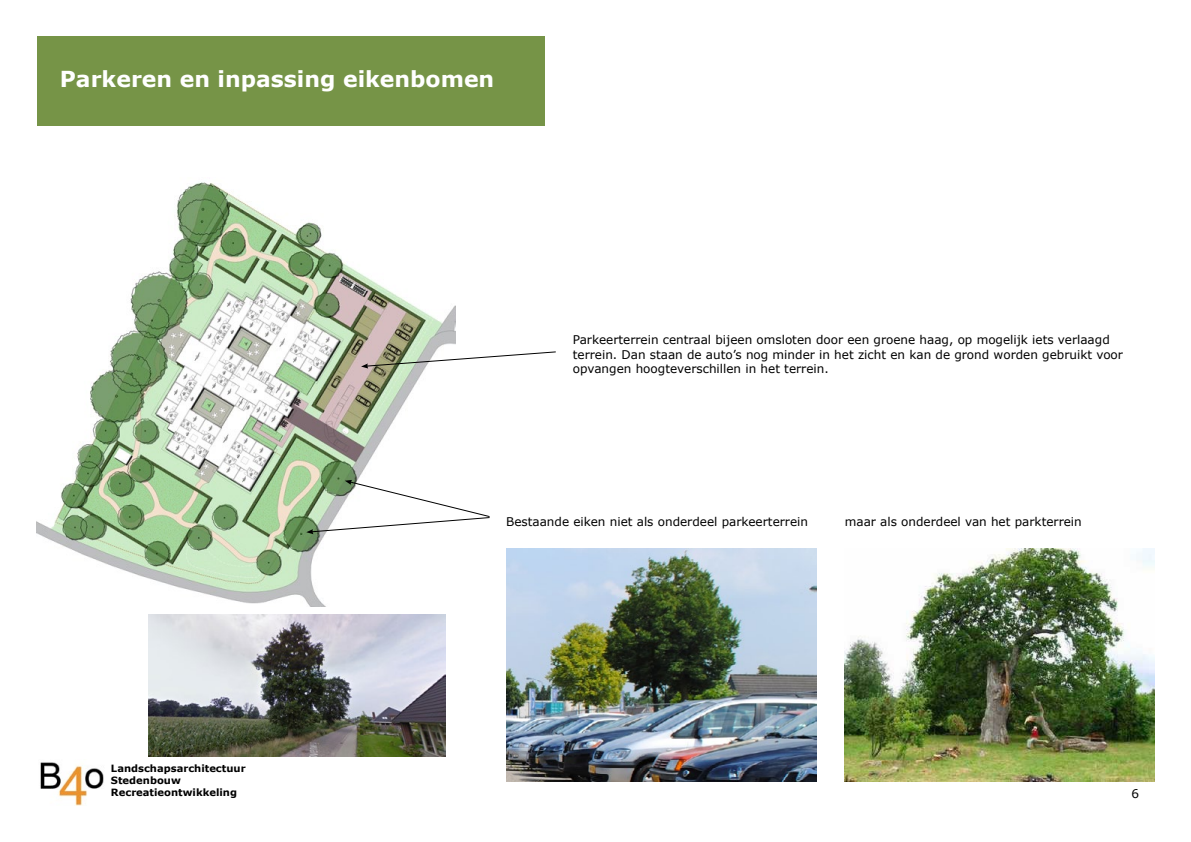
<style>
.page{position:relative;width:1191px;height:842px;background:#fff}
.page>*{position:absolute;margin:0;border:0;box-sizing:border-box;transform-origin:0 0}
.t1{font:700 22px "Verdana";color:#fff}
.t2{font:12px/14.4px "Verdana";color:#000}
.t3{font:700 10px/12px "Verdana";color:#000}
</style>
<div class="page">
<img style="left:36px;top:182px;width:420px;height:425px">
<div style="left:37px;top:36px;width:507px;height:90px;background:#769447"></div>
<img style="left:40px;top:762px;width:64px;height:44px">
<img style="left:844px;top:549px;width:311px;height:232px">
<img style="left:506px;top:549px;width:310px;height:232px">
<svg style="left:306px;top:480px;width:184px;height:54px"></svg>
<svg style="left:361px;top:351px;width:195px;height:18px"></svg>
<img style="left:149px;top:614px;width:296px;height:142px">
<h1 class="t1" style="left:60px;top:64px;width:436px">Parkeren en inpassing eikenbomen</h1>
<p class="t3" style="left:111px;top:762px;width:136px">Landschapsarchitectuur<br>Stedenbouw<br>Recreatieontwikkeling</p>
<p class="t2" style="left:573px;top:332px;width:552px">Parkeerterrein centraal bijeen omsloten door een groene haag, op mogelijk iets verlaagd terrein. Dan staan de auto’s nog minder in het zicht en kan de grond worden gebruikt voor opvangen hoogteverschillen in het terrein.</p>
<p class="t2" style="left:506px;top:514px;width:303px">Bestaande eiken niet als onderdeel parkeerterrein</p>
<p class="t2" style="left:844px;top:514px;width:238px">maar als onderdeel van het parkterrein</p>
<p class="t2" style="left:1131px;top:786px;width:9px">6</p>
</div>
